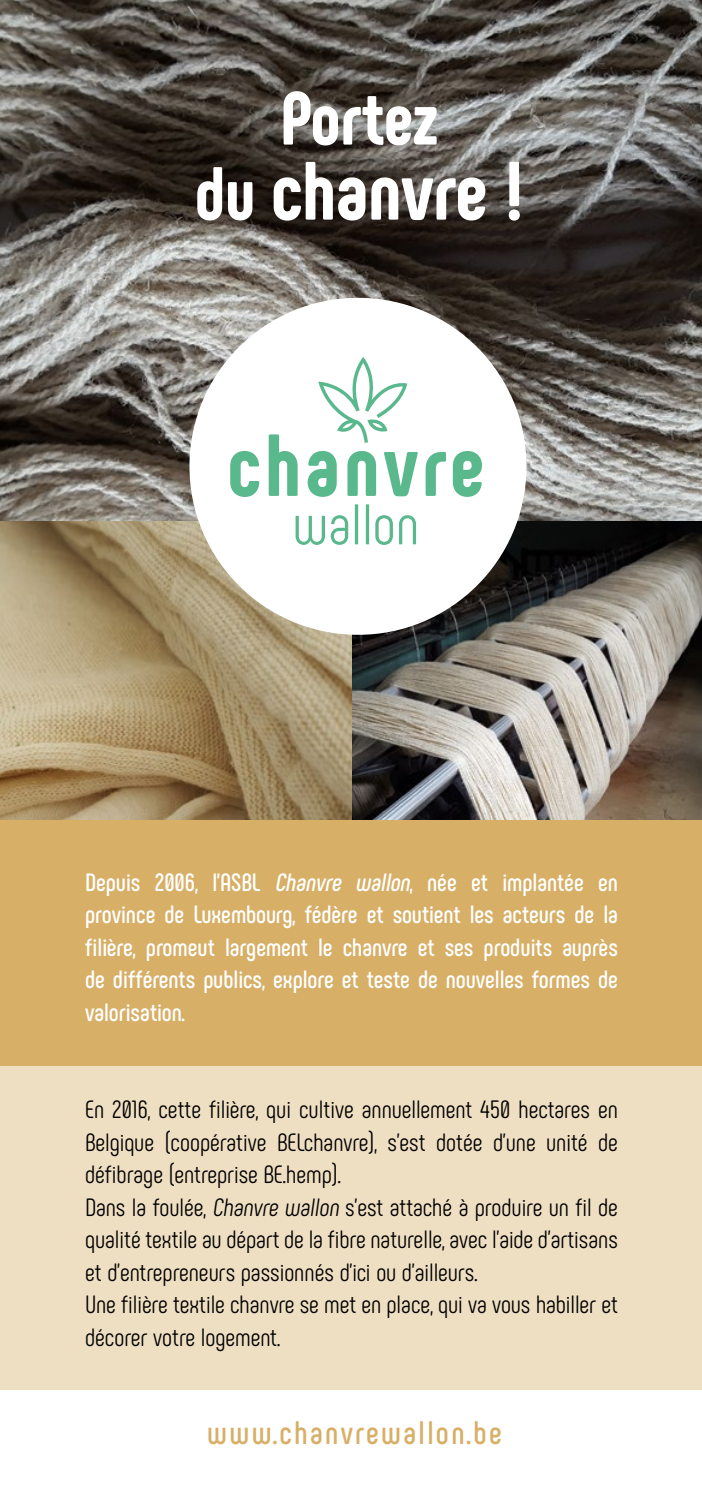
<style>
.page{position:relative;width:702px;height:1489px;background:#fff}
.page>*{position:absolute;margin:0;border:0;box-sizing:border-box;transform-origin:0 0}
.t1{font:800 82.5px "Phenomena";letter-spacing:-.005em;color:#fff}
.t2{font:800 75px "Phenomena";letter-spacing:-.01em;color:#fff}
.t3{font:700 32.5px "Phenomena";letter-spacing:.075em;color:#d7af67}
.t4{font:25px/32.5px "Phenomena";color:#000}
.t5{font:700 25px/32.5px "Phenomena";color:#fff;text-align:justify}
.s1{font-size:75px}
.s2{font-style:italic}
</style>
<div class="page">
<img style="left:0;top:0;width:702px;height:521px">
<div style="left:0;top:687px;width:702px;height:378px;background:#d7af67"></div>
<div style="left:0;top:1065px;width:702px;height:324px;background:#efdfc2"></div>
<img style="left:0;top:521px;width:702px;height:298px">
<svg style="left:185px;top:293px;width:346px;height:346px"></svg>
<svg style="left:230px;top:451px;width:29px;height:46px"></svg>
<svg style="left:269px;top:434px;width:28px;height:62px"></svg>
<svg style="left:307px;top:451px;width:30px;height:46px"></svg>
<svg style="left:347px;top:451px;width:29px;height:45px"></svg>
<svg style="left:384px;top:452px;width:34px;height:44px"></svg>
<svg style="left:425px;top:452px;width:21px;height:44px"></svg>
<svg style="left:453px;top:451px;width:29px;height:46px"></svg>
<svg style="left:295px;top:516px;width:30px;height:29px"></svg>
<svg style="left:331px;top:515px;width:17px;height:30px"></svg>
<hr style="left:355px;top:504px;width:3px;height:40px;background:#5ab88d">
<hr style="left:366px;top:504px;width:3px;height:40px;background:#5ab88d">
<svg style="left:375px;top:515px;width:18px;height:30px"></svg>
<svg style="left:399px;top:515px;width:17px;height:29px"></svg>
<svg style="left:318px;top:357px;width:89px;height:86px"></svg>
<h2 class="t2" style="left:280px;top:71px;width:160px">Portez</h2>
<h1 class="t1" style="left:195px;top:139px;width:330px"><span class="s1">du</span> chanvre !</h1>
<p class="t5" style="left:85px;top:865px;width:534px">Depuis 2006, l’ASBL <span class="s2">Chanvre wallon</span>, née et implantée en province de Luxembourg, fédère et soutient les acteurs de la filière, promeut largement le chanvre et ses produits auprès de différents publics, explore et teste de nouvelles formes de valorisation.</p>
<p class="t4" style="left:85px;top:1093px;width:534px">En 2016, cette filière, qui cultive annuellement 450 hectares en Belgique (coopérative BELchanvre), s’est dotée d’une unité de défibrage (entreprise BE.hemp).<br>Dans la foulée, Chanvre wallon s’est attaché à produire un fil de qualité textile au départ de la fibre naturelle, avec l’aide d’artisans et d’entrepreneurs passionnés d’ici ou d’ailleurs.<br>Une filière textile chanvre se met en place, qui va vous habiller et décorer votre logement.</p>
<h3 class="t3" style="left:207px;top:1412px;width:296px">www.chanvrewallon.be</h3>
</div>
